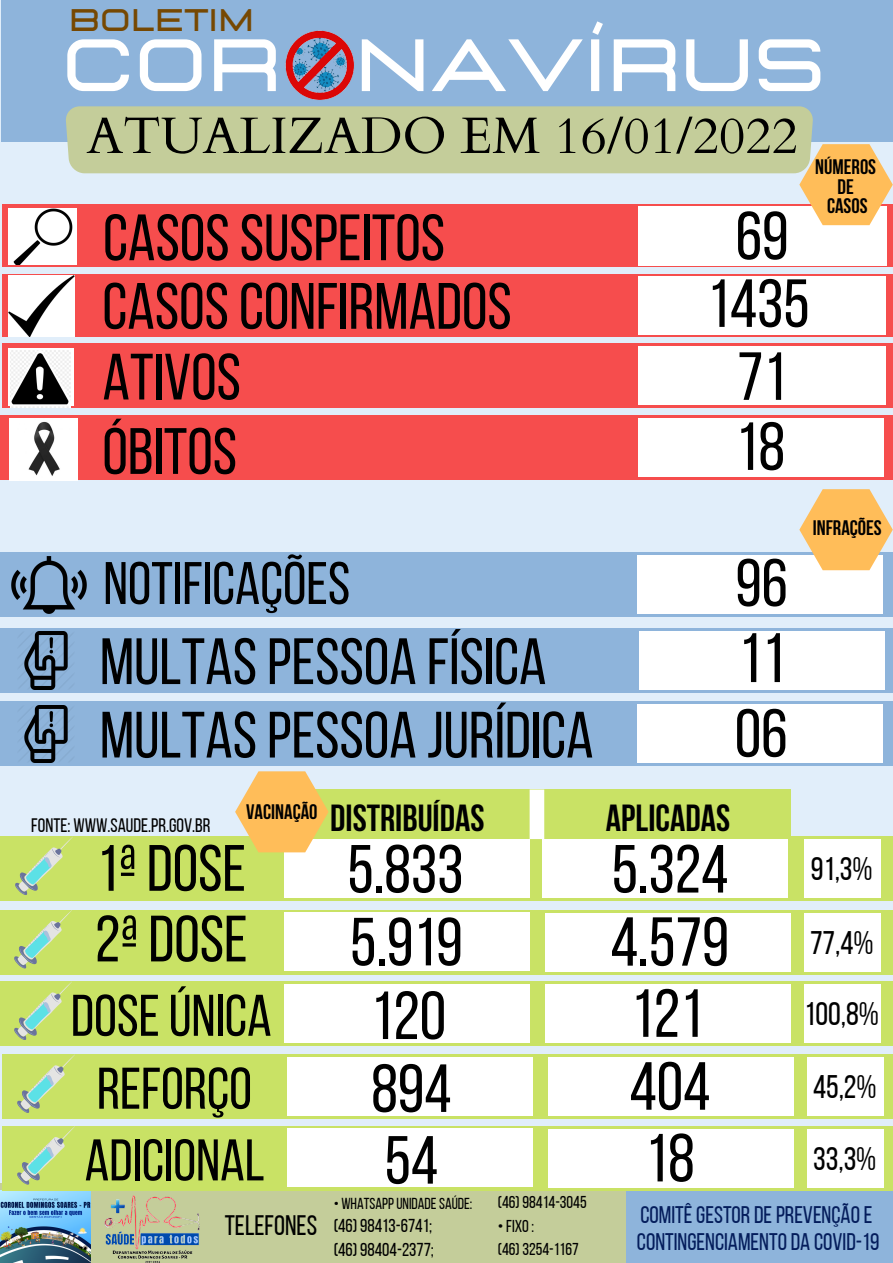
<style>
.page{position:relative;width:893px;height:1263px;background:#e1eefa}
.page>*{position:absolute;margin:0;border:0;box-sizing:border-box;transform-origin:0 0}
.t1{font:700 73.88px "Lastica";color:#fff}
.t2{font:69.82px "Bebas Neue";color:#000}
.t3{font:69px "Bebas Neue";color:#000}
.t4{font:67.88px "Bebas Neue";color:#000}
.t5{font:67.12px "Bebas Neue";color:#000}
.t6{font:65.32px "Bebas Neue";color:#000}
.t7{font:59.85px "Bebas Neue";color:#000}
.t8{font:58.57px "Bebas Neue";color:#000}
.t9{font:51.3px "Cardo";color:#000}
.t10{font:700 37.58px "Bebas Neue";color:#000}
.t11{font:32.62px "Bebas Neue";color:#000}
.t12{font:700 31.12px "Lastica";color:#764802}
.t13{font:28.12px "Bebas Neue";color:#000}
.t14{font:24px "Bebas Neue";color:#041d5c}
.t15{font:700 20.92px "Bebas Neue";color:#000}
.t16{font:19.5px "Bebas Neue";color:#000}
.t17{font:18.67px "Bebas Neue";color:#000}
.t18{font:17.17px "Bebas Neue";color:#000}
.t19{font:15.9px "Bebas Neue";color:#000}
</style>
<div class="page">
<div style="left:1px;top:0;width:892px;height:142px;background:#8eb4db"></div>
<div style="left:66px;top:106px;width:747px;height:67px;background:#c4cd9a"></div>
<div style="left:2px;top:204px;width:891px;height:63px;background:#f64d4d"></div>
<div style="left:8px;top:208px;width:68px;height:57px;background:#fff"></div>
<img style="left:13px;top:208px;width:60px;height:56px">
<div style="left:638px;top:206px;width:248px;height:59px;background:#fff"></div>
<div style="left:2px;top:344px;width:891px;height:64px;background:#f64d4d"></div>
<div style="left:0;top:1183px;width:893px;height:80px;background:#c4cd9a"></div>
<div style="left:627px;top:1183px;width:266px;height:80px;background:#8eb4db"></div>
<div style="left:2px;top:274px;width:891px;height:63px;background:#f64d4d"></div>
<div style="left:638px;top:276px;width:247px;height:59px;background:#fff"></div>
<img style="left:8px;top:275px;width:66px;height:62px">
<div style="left:0;top:415px;width:893px;height:65px;background:#f64d4d"></div>
<img style="left:9px;top:418px;width:68px;height:63px">
<div style="left:9px;top:348px;width:65px;height:57px;background:#fff"></div>
<div style="left:638px;top:418px;width:245px;height:59px;background:#fff"></div>
<div style="left:638px;top:346px;width:247px;height:58px;background:#fff"></div>
<img style="left:11px;top:350px;width:59px;height:57px">
<img style="left:1px;top:1190px;width:89px;height:73px">
<img style="left:95px;top:1190px;width:113px;height:73px">
<div style="left:0;top:553px;width:893px;height:64px;background:#8eb4db"></div>
<div style="left:637px;top:555px;width:246px;height:59px;background:#fff"></div>
<div style="left:1px;top:628px;width:892px;height:64px;background:#8eb4db"></div>
<div style="left:639px;top:631px;width:245px;height:59px;background:#fff"></div>
<div style="left:0;top:702px;width:893px;height:64px;background:#8eb4db"></div>
<div style="left:637px;top:705px;width:246px;height:58px;background:#fff"></div>
<img style="left:0;top:552px;width:121px;height:62px">
<img style="left:20px;top:632px;width:51px;height:57px">
<img style="left:22px;top:705px;width:50px;height:58px">
<svg style="left:799px;top:144px;width:94px;height:81px"></svg>
<img style="left:285px;top:31px;width:69px;height:69px">
<svg style="left:799px;top:489px;width:94px;height:81px"></svg>
<div style="left:282px;top:789px;width:509px;height:65px;background:#c9e265"></div>
<div style="left:0;top:836px;width:893px;height:65px;background:#c9e265"></div>
<div style="left:285px;top:839px;width:245px;height:58px;background:#fff"></div>
<div style="left:0;top:910px;width:893px;height:64px;background:#c9e265"></div>
<div style="left:285px;top:912px;width:245px;height:59px;background:#fff"></div>
<svg style="left:15px;top:836px;width:58px;height:59px"></svg>
<svg style="left:14px;top:910px;width:58px;height:58px"></svg>
<div style="left:542px;top:839px;width:245px;height:58px;background:#fff"></div>
<div style="left:545px;top:913px;width:246px;height:58px;background:#fff"></div>
<div style="left:804px;top:839px;width:76px;height:58px;background:#fff"></div>
<div style="left:804px;top:913px;width:76px;height:58px;background:#fff"></div>
<div style="left:0;top:981px;width:893px;height:65px;background:#c9e265"></div>
<div style="left:285px;top:984px;width:245px;height:58px;background:#fff"></div>
<svg style="left:14px;top:981px;width:58px;height:59px"></svg>
<div style="left:545px;top:984px;width:246px;height:59px;background:#fff"></div>
<div style="left:804px;top:984px;width:76px;height:59px;background:#fff"></div>
<svg style="left:235px;top:771px;width:93px;height:81px"></svg>
<div style="left:529px;top:789px;width:15px;height:50px;background:#fff"></div>
<div style="left:2px;top:1054px;width:891px;height:64px;background:#c9e265"></div>
<div style="left:288px;top:1057px;width:245px;height:58px;background:#fff"></div>
<svg style="left:17px;top:1054px;width:58px;height:59px"></svg>
<div style="left:548px;top:1057px;width:246px;height:59px;background:#fff"></div>
<div style="left:807px;top:1057px;width:77px;height:59px;background:#fff"></div>
<div style="left:2px;top:1126px;width:891px;height:64px;background:#c9e265"></div>
<div style="left:288px;top:1129px;width:245px;height:58px;background:#fff"></div>
<svg style="left:17px;top:1126px;width:58px;height:59px"></svg>
<div style="left:548px;top:1129px;width:246px;height:58px;background:#fff"></div>
<div style="left:807px;top:1129px;width:77px;height:58px;background:#fff"></div>
<p class="t12" style="left:69px;top:5px;width:187px">BOLETIM</p>
<p class="t1" style="left:62px;top:29px;width:765px">COR NAVÍRUS</p>
<p class="t9" style="left:87px;top:102px;width:712px">ATUALIZADO EM 16/01/2022</p>
<p class="t6" style="left:103px;top:211px;width:343px">CASOSSUSPEITOS</p>
<p class="t4" style="left:735px;top:208px;width:54px">69</p>
<p class="t4" style="left:707px;top:276px;width:104px">1435</p>
<p class="t6" style="left:102px;top:280px;width:411px">CASOSCONFIRMADOS</p>
<p class="t6" style="left:102px;top:350px;width:140px">ATIVOS</p>
<p class="t4" style="left:737px;top:349px;width:51px">71</p>
<p class="t6" style="left:102px;top:425px;width:136px">ÓBITOS</p>
<p class="t4" style="left:735px;top:419px;width:51px">18</p>
<p class="t15" style="left:815px;top:158px;width:62px">NÚMEROS</p>
<p class="t15" style="left:837px;top:178px;width:18px">DE</p>
<p class="t15" style="left:827px;top:198px;width:42px">CASOS</p>
<p class="t7" style="left:103px;top:559px;width:248px">NOTIFICAÇÕES</p>
<p class="t5" style="left:735px;top:556px;width:54px">96</p>
<p class="t6" style="left:100px;top:635px;width:448px">MULTASPESSOA FÍSICA</p>
<p class="t2" style="left:738px;top:630px;width:49px">11</p>
<p class="t6" style="left:100px;top:708px;width:495px">MULTASPESSOA JURÍDICA</p>
<p class="t4" style="left:735px;top:706px;width:54px">06</p>
<p class="t16" style="left:31px;top:817px;width:181px">FONTE: WWW.SAUDE.PR.GOV.BR</p>
<p class="t15" style="left:246px;top:803px;width:73px">VACINAÇÃO</p>
<p class="t10" style="left:330px;top:803px;width:156px">DISTRIBUÍDAS</p>
<p class="t10" style="left:606px;top:803px;width:126px">APLICADAS</p>
<p class="t6" style="left:97px;top:842px;width:151px">1ªDOSE</p>
<p class="t4" style="left:347px;top:842px;width:117px">5.833</p>
<p class="t4" style="left:612px;top:842px;width:118px">5.324</p>
<p class="t6" style="left:95px;top:912px;width:154px">2ªDOSE</p>
<p class="t4" style="left:350px;top:914px;width:114px">5.919</p>
<p class="t3" style="left:610px;top:914px;width:120px">4.579</p>
<p class="t8" style="left:71px;top:992px;width:202px">DOSEÚNICA</p>
<p class="t4" style="left:370px;top:988px;width:77px">120</p>
<p class="t4" style="left:631px;top:986px;width:74px">121</p>
<p class="t8" style="left:97px;top:1065px;width:157px">REFORÇO</p>
<p class="t4" style="left:371px;top:1061px;width:82px">894</p>
<p class="t4" style="left:629px;top:1059px;width:82px">404</p>
<p class="t8" style="left:85px;top:1136px;width:181px">ADICIONAL</p>
<p class="t4" style="left:384px;top:1133px;width:55px">54</p>
<p class="t4" style="left:645px;top:1130px;width:51px">18</p>
<p class="t15" style="left:813px;top:519px;width:70px">INFRAÇÕES</p>
<p class="t11" style="left:811px;top:856px;width:63px">91,3%</p>
<p class="t11" style="left:810px;top:929px;width:65px">77,4%</p>
<p class="t11" style="left:804px;top:1000px;width:76px">100,8%</p>
<p class="t11" style="left:813px;top:1073px;width:65px">45,2%</p>
<p class="t11" style="left:813px;top:1145px;width:65px">33,3%</p>
<p class="t13" style="left:225px;top:1214px;width:94px">TELEFONES</p>
<p class="t19" style="left:334px;top:1197px;width:140px">• WHATSAPP UNIDADE SAÚDE:</p>
<p class="t17" style="left:334px;top:1218px;width:100px">(46)98413-6741;</p>
<p class="t17" style="left:334px;top:1241px;width:102px">(46)98404-2377;</p>
<p class="t18" style="left:498px;top:1195px;width:90px">(46)98414-3045</p>
<p class="t18" style="left:498px;top:1219px;width:38px">•FIXO:</p>
<p class="t18" style="left:498px;top:1242px;width:82px">(46)3254-1167</p>
<p class="t14" style="left:640px;top:1205px;width:233px">COMITÊGESTORDEPREVENÇÃOE</p>
<p class="t14" style="left:637px;top:1232px;width:244px">CONTINGENCIAMENTODA COVID-19</p>
</div>
